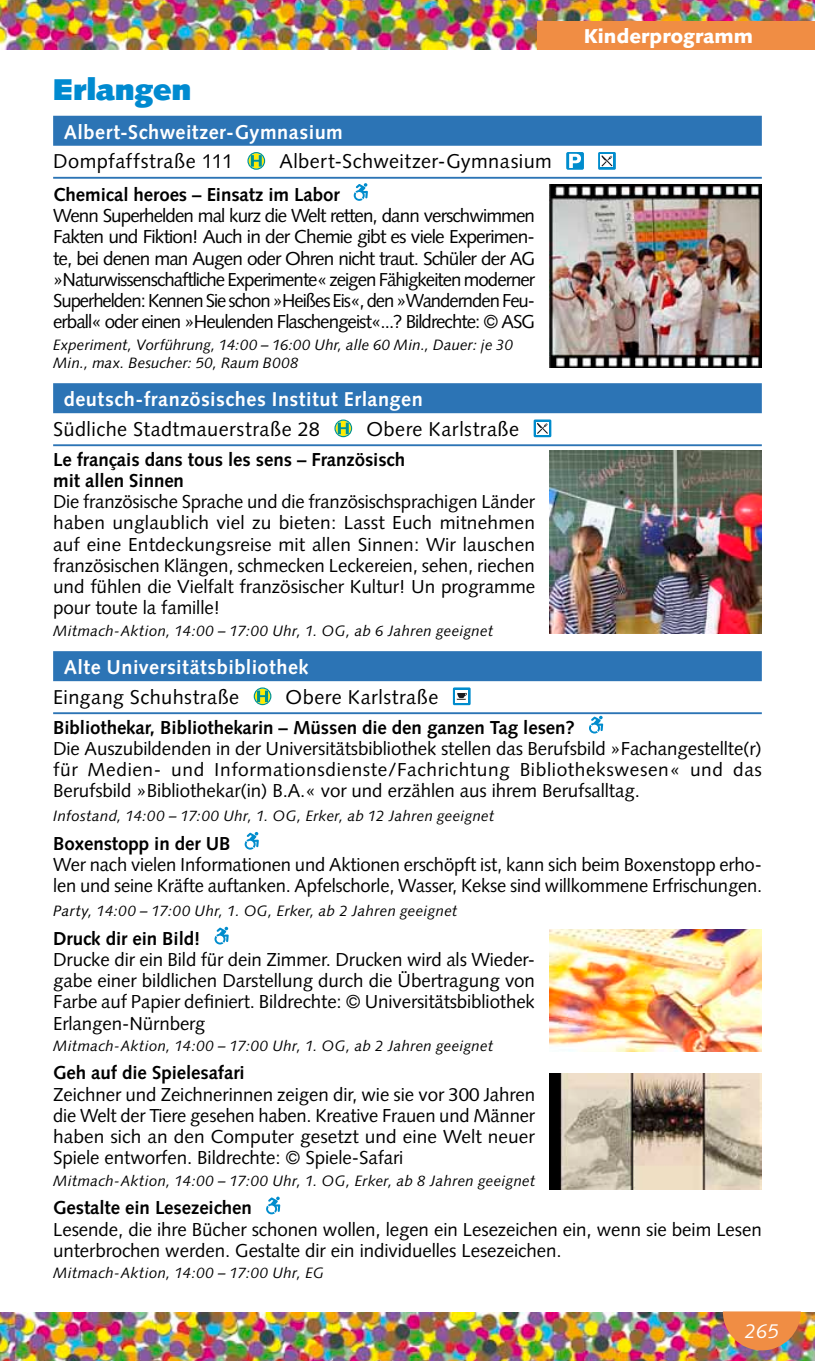
<style>
.page{position:relative;width:815px;height:1361px;background:#fff}
.page>*{position:absolute;margin:0;border:0;box-sizing:border-box;transform-origin:0 0}
.t1{font:900 30px "Syntax LT Std";color:#008ad0}
.t2{font:20px "Syntax LT Std";letter-spacing:.025em;color:#000}
.t3{font:700 20px "Syntax LT Std";letter-spacing:.025em;color:#fff}
.t4{font:900 20px "Syntax LT Std";color:#fff}
.t5{font:italic 20px "Syntax LT Std";color:#fff}
.t6{font:18.75px/21.2px "Syntax LT Std";letter-spacing:-.005em;color:#000;text-align:justify}
.t7{font:700 18.75px/21.2px "Syntax LT Std";letter-spacing:-.005em;color:#000}
.t8{font:italic 15px/18px "Syntax LT Std";letter-spacing:.02em;color:#000}
</style>
<div class="page">
<img style="left:0;top:1312px;width:815px;height:49px">
<img style="left:0;top:0;width:815px;height:50px">
<div style="left:53px;top:116px;width:709px;height:30px;background:#2c74b5"></div>
<hr style="left:53px;top:177px;width:709px;height:2px;background:#2c74b5">
<div style="left:53px;top:383px;width:709px;height:30px;background:#2c74b5"></div>
<hr style="left:53px;top:444px;width:709px;height:2px;background:#2c74b5">
<div style="left:53px;top:651px;width:709px;height:30px;background:#2c74b5"></div>
<hr style="left:53px;top:712px;width:709px;height:2px;background:#2c74b5">
<svg style="left:247px;top:152px;width:18px;height:18px"></svg>
<div style="left:566px;top:152px;width:18px;height:18px;background:#008ccd;border-radius:2px"></div>
<svg style="left:569px;top:154px;width:12px;height:14px"></svg>
<div style="left:598px;top:152px;width:18px;height:18px;background:#008ccd"></div>
<div style="left:601px;top:154px;width:12px;height:13px;background:#fff"></div>
<svg style="left:601px;top:155px;width:12px;height:12px"></svg>
<svg style="left:354px;top:183px;width:14px;height:18px"></svg>
<svg style="left:334px;top:419px;width:18px;height:18px"></svg>
<div style="left:534px;top:419px;width:17px;height:18px;background:#008ccd"></div>
<div style="left:536px;top:422px;width:13px;height:13px;background:#fff"></div>
<svg style="left:537px;top:422px;width:11px;height:12px"></svg>
<svg style="left:254px;top:687px;width:17px;height:18px"></svg>
<div style="left:453px;top:687px;width:18px;height:18px;background:#008ccd"></div>
<div style="left:455px;top:690px;width:13px;height:13px;background:#fff"></div>
<svg style="left:457px;top:693px;width:10px;height:7px"></svg>
<svg style="left:589px;top:716px;width:14px;height:17px"></svg>
<svg style="left:245px;top:832px;width:14px;height:17px"></svg>
<svg style="left:215px;top:927px;width:14px;height:17px"></svg>
<svg style="left:266px;top:1196px;width:14px;height:18px"></svg>
<img style="left:549px;top:185px;width:213px;height:182px">
<img style="left:549px;top:450px;width:213px;height:183px">
<img style="left:549px;top:929px;width:213px;height:122px">
<img style="left:549px;top:1073px;width:213px;height:116px">
<div style="left:538px;top:21px;width:277px;height:29px;background:#f08d44"></div>
<img style="left:723px;top:1311px;width:78px;height:39px">
<p class="t4" style="left:584px;top:24px;width:171px">Kinderprogramm</p>
<h1 class="t1" style="left:53px;top:72px;width:140px">Erlangen</h1>
<p class="t3" style="left:64px;top:120px;width:281px">Albert-Schweitzer-Gymnasium</p>
<p class="t2" style="left:53px;top:149px;width:181px">Dompfaffstraße 111</p>
<p class="t2" style="left:279px;top:149px;width:274px">Albert-Schweitzer-Gymnasium</p>
<p class="t7" style="left:53px;top:184px;width:288px">Chemical heroes – Einsatz im Labor</p>
<p class="t6" style="left:53px;top:205px;width:484px">Wenn Superhelden mal kurz die Welt retten, dann verschwimmen Fakten und Fiktion! Auch in der Chemie gibt es viele Experimen&shy;te, bei denen man Augen oder Ohren nicht traut. Schüler der AG »Naturwissenschaftliche Experimente« zeigen Fähigkeiten moderner Superhelden: Kennen Sie schon »Heißes Eis«, den »Wandernden Feu&shy;erball« oder einen »Heulenden Flaschengeist«...? Bildrechte: © ASG</p>
<p class="t8" style="left:53px;top:336px;width:462px">Experiment, Vorführung, 14:00 – 16:00 Uhr, alle 60 Min., Dauer: je 30<br>Min., max. Besucher: 50, Raum B008</p>
<p class="t3" style="left:64px;top:388px;width:361px">deutsch-französisches Institut Erlangen</p>
<p class="t2" style="left:53px;top:417px;width:268px">Südliche Stadtmauerstraße 28</p>
<p class="t2" style="left:366px;top:417px;width:154px">Obere Karlstraße</p>
<p class="t7" style="left:53px;top:448px;width:354px">Le français dans tous les sens – Französisch mit allen Sinnen</p>
<p class="t6" style="left:53px;top:491px;width:484px">Die französische Sprache und die französischsprachigen Länder haben unglaublich viel zu bieten: Lasst Euch mitnehmen auf eine Entdeckungsreise mit allen Sinnen: Wir lauschen französischen Klängen, schmecken Leckereien, sehen, riechen und fühlen die Vielfalt französischer Kultur! Un programme pour toute la famille!</p>
<p class="t8" style="left:53px;top:622px;width:441px">Mitmach-Aktion, 14:00 – 17:00 Uhr, 1. OG, ab 6 Jahren geeignet</p>
<p class="t3" style="left:64px;top:656px;width:246px">Alte Universitätsbibliothek</p>
<p class="t2" style="left:53px;top:685px;width:188px">Eingang Schuhstraße</p>
<p class="t2" style="left:286px;top:685px;width:154px">Obere Karlstraße</p>
<p class="t7" style="left:53px;top:716px;width:523px">Bibliothekar, Bibliothekarin – Müssen die den ganzen Tag lesen?</p>
<p class="t6" style="left:53px;top:738px;width:710px">Die Auszubildenden in der Universitätsbibliothek stellen das Berufsbild »Fachangestellte(r) für Medien- und Informationsdienste/Fachrichtung Bibliothekswesen« und das Berufsbild »Bibliothekar(in) B.A.« vor und erzählen aus ihrem Berufsalltag.</p>
<p class="t8" style="left:53px;top:807px;width:442px">Infostand, 14:00 – 17:00 Uhr, 1. OG, Erker, ab 12 Jahren geeignet</p>
<p class="t7" style="left:53px;top:832px;width:179px">Boxenstopp in der UB</p>
<p class="t6" style="left:53px;top:854px;width:711px">Wer nach vielen Informationen und Aktionen erschöpft ist, kann sich beim Boxenstopp erho&shy;len und seine Kräfte auftanken. Apfelschorle, Wasser, Kekse sind willkommene Erfrischungen.</p>
<p class="t8" style="left:53px;top:902px;width:405px">Party, 14:00 – 17:00 Uhr, 1. OG, Erker, ab 2 Jahren geeignet</p>
<p class="t7" style="left:53px;top:927px;width:149px">Druck dir ein Bild!</p>
<p class="t6" style="left:53px;top:948px;width:483px">Drucke dir ein Bild für dein Zimmer. Drucken wird als Wieder&shy;gabe einer bildlichen Darstellung durch die Übertragung von Farbe auf Papier definiert. Bildrechte: © Universitätsbibliothek Erlangen-Nürnberg</p>
<p class="t8" style="left:53px;top:1037px;width:441px">Mitmach-Aktion, 14:00 – 17:00 Uhr, 1. OG, ab 2 Jahren geeignet</p>
<p class="t7" style="left:53px;top:1062px;width:193px">Geh auf die Spielesafari</p>
<p class="t6" style="left:53px;top:1083px;width:483px">Zeichner und Zeichnerinnen zeigen dir, wie sie vor 300 Jahren die Welt der Tiere gesehen haben. Kreative Frauen und Männer haben sich an den Computer gesetzt und eine Welt neuer Spiele entworfen. Bildrechte: © Spiele-Safari</p>
<p class="t8" style="left:53px;top:1171px;width:483px">Mitmach-Aktion, 14:00 – 17:00 Uhr, 1. OG, Erker, ab 8 Jahren geeignet</p>
<p class="t7" style="left:53px;top:1197px;width:200px">Gestalte ein Lesezeichen</p>
<p class="t6" style="left:53px;top:1218px;width:710px">Lesende, die ihre Bücher schonen wollen, legen ein Lesezeichen ein, wenn sie beim Lesen unterbrochen werden. Gestalte dir ein individuelles Lesezeichen.</p>
<p class="t8" style="left:53px;top:1264px;width:272px">Mitmach-Aktion, 14:00 – 17:00 Uhr, EG</p>
<p class="t5" style="left:745px;top:1319px;width:36px">265</p>
</div>
